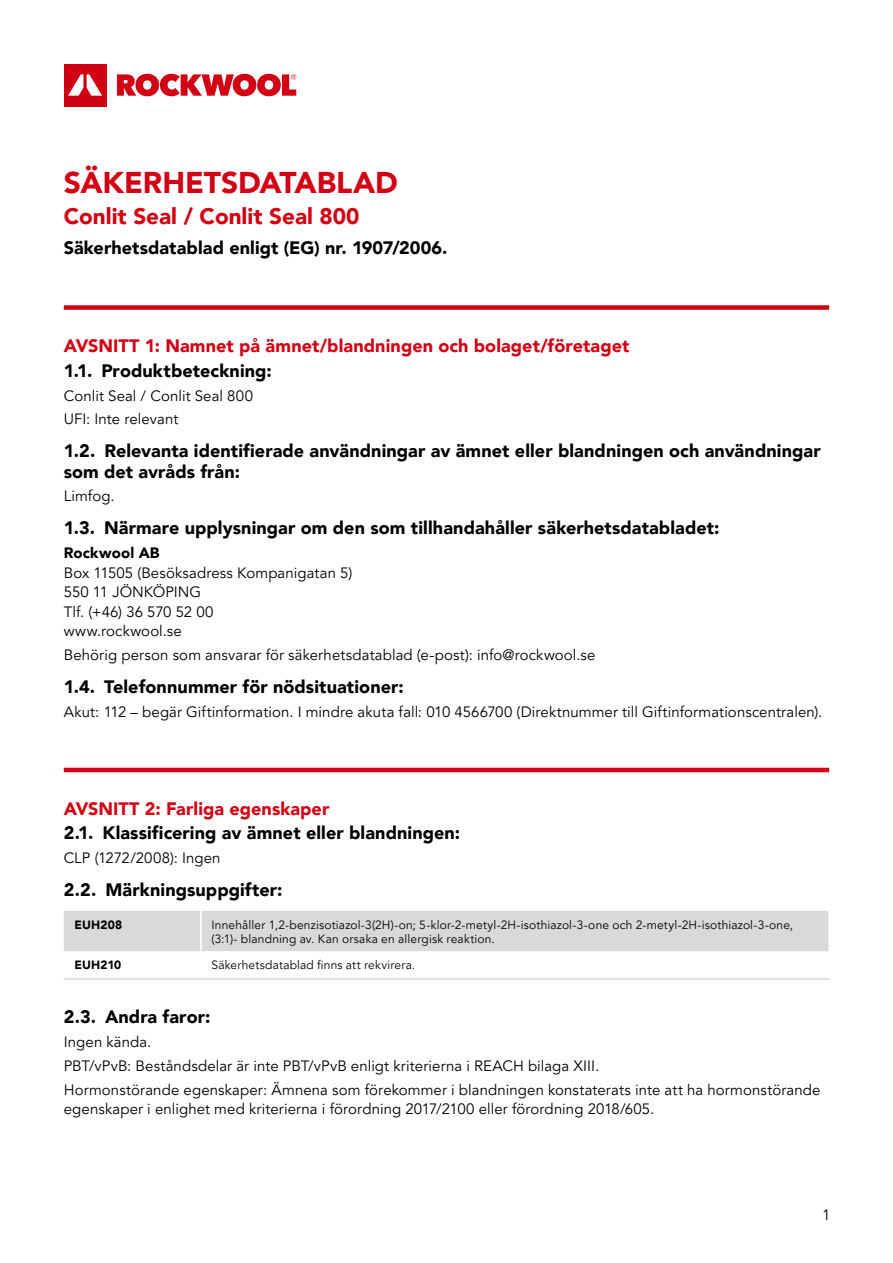
<style>
.page{position:relative;width:893px;height:1263px;background:#fff}
.page>*{position:absolute;margin:0;border:0;box-sizing:border-box;transform-origin:0 0}
.t1{font:900 30px "Avenir LT Pro";letter-spacing:-.005em;color:#d20014}
.t2{font:900 22.5px "Avenir LT Pro";color:#d20014}
.t3{font:900 18px/20.2px "Avenir LT Pro";letter-spacing:.005em;color:#000}
.t4{font:900 18px "Avenir LT Pro";letter-spacing:.005em;color:#d20014}
.t5{font:15px/23.7px "Avenir LT Pro";letter-spacing:.005em;color:#000}
.t6{font:900 15px "Avenir LT Pro";letter-spacing:.01em;color:#000}
.t7{font:12px/14.4px "Avenir LT Pro";letter-spacing:.015em;color:#000}
.t8{font:900 12px "Avenir LT Pro";letter-spacing:.015em;color:#000}
</style>
<div class="page">
<div style="left:64px;top:64px;width:42px;height:42px;background:#d20014"></div>
<svg style="left:68px;top:74px;width:34px;height:22px"></svg>
<svg style="left:117px;top:74px;width:179px;height:22px"></svg>
<div style="left:64px;top:305px;width:765px;height:5px;background:#d20014"></div>
<hr style="left:64px;top:768px;width:765px;height:4px;background:#d20014">
<div style="left:64px;top:911px;width:764px;height:40px;background:#d8d9da"></div>
<hr style="left:200px;top:911px;width:2px;height:40px;background:#fff">
<hr style="left:64px;top:978px;width:137px;height:2px;background:#d8d9da">
<hr style="left:201px;top:978px;width:629px;height:2px;background:#d8d9da">
<h1 class="t1" style="left:64px;top:164px;width:336px">SÄKERHETSDATABLAD</h1>
<h2 class="t2" style="left:64px;top:203px;width:297px">Conlit Seal / Conlit Seal 800</h2>
<p class="t3" style="left:64px;top:238px;width:385px">Säkerhetsdatablad enligt (EG) nr. 1907/2006.</p>
<p class="t4" style="left:64px;top:335px;width:567px">AVSNITT 1: Namnet på ämnet/blandningen och bolaget/företaget</p>
<p class="t3" style="left:64px;top:360px;width:210px">1.1. Produktbeteckning:</p>
<p class="t5" style="left:64px;top:384px;width:191px">Conlit Seal / Conlit Seal 800<br>UFI: Inte relevant</p>
<p class="t3" style="left:64px;top:441px;width:758px">1.2. Relevanta identifierade användningar av ämnet eller blandningen och användningar som det avråds från:</p>
<p class="t5" style="left:64px;top:485px;width:52px">Limfog.</p>
<p class="t3" style="left:64px;top:518px;width:657px">1.3. Närmare upplysningar om den som tillhandahåller säkerhetsdatabladet:</p>
<p class="t6" style="left:64px;top:544px;width:97px">Rockwool AB</p>
<p class="t5" style="left:64px;top:563px;width:290px;line-height:19.5px">Box 11505 (Besöksadress Kompanigatan 5)<br>550 11 JÖNKÖPING<br>Tlf. (+46) 36 570 52 00<br>www.rockwool.se</p>
<p class="t5" style="left:64px;top:643px;width:533px">Behörig person som ansvarar för säkerhetsdatablad (e-post): info@rockwool.se</p>
<p class="t3" style="left:64px;top:676px;width:341px">1.4. Telefonnummer för nödsituationer:</p>
<p class="t5" style="left:64px;top:700px;width:760px">Akut: 112 – begär Giftinformation. I mindre akuta fall: 010 4566700 (Direktnummer till Giftinformationscentralen).</p>
<p class="t4" style="left:64px;top:798px;width:267px">AVSNITT 2: Farliga egenskaper</p>
<p class="t3" style="left:64px;top:823px;width:398px">2.1. Klassificering av ämnet eller blandningen:</p>
<p class="t5" style="left:64px;top:846px;width:158px">CLP (1272/2008): Ingen</p>
<p class="t3" style="left:64px;top:880px;width:220px">2.2. Märkningsuppgifter:</p>
<p class="t8" style="left:74px;top:917px;width:49px">EUH208</p>
<p class="t7" style="left:212px;top:917px;width:583px">Innehåller 1,2-benzisotiazol-3(2H)-on; 5-klor-2-metyl-2H-isothiazol-3-one och 2-metyl-2H-isothiazol-3-one, (3:1)- blandning av. Kan orsaka en allergisk reaktion.</p>
<p class="t8" style="left:74px;top:957px;width:49px">EUH210</p>
<p class="t7" style="left:212px;top:958px;width:205px">Säkerhetsdatablad finns att rekvirera.</p>
<p class="t3" style="left:64px;top:1007px;width:148px">2.3. Andra faror:</p>
<p class="t5" style="left:64px;top:1030px;width:758px">Ingen kända.<br>PBT/vPvB: Beståndsdelar är inte PBT/vPvB enligt kriterierna i REACH bilaga XIII.<br>Hormonstörande egenskaper: Ämnena som förekommer i blandningen konstaterats inte att ha hormonstörande</p>
<p class="t5" style="left:64px;top:1097px;width:592px">egenskaper i enlighet med kriterierna i förordning 2017/2100 eller förordning 2018/605.</p>
<p class="t5" style="left:822px;top:1204px;width:10px">1</p>
</div>
